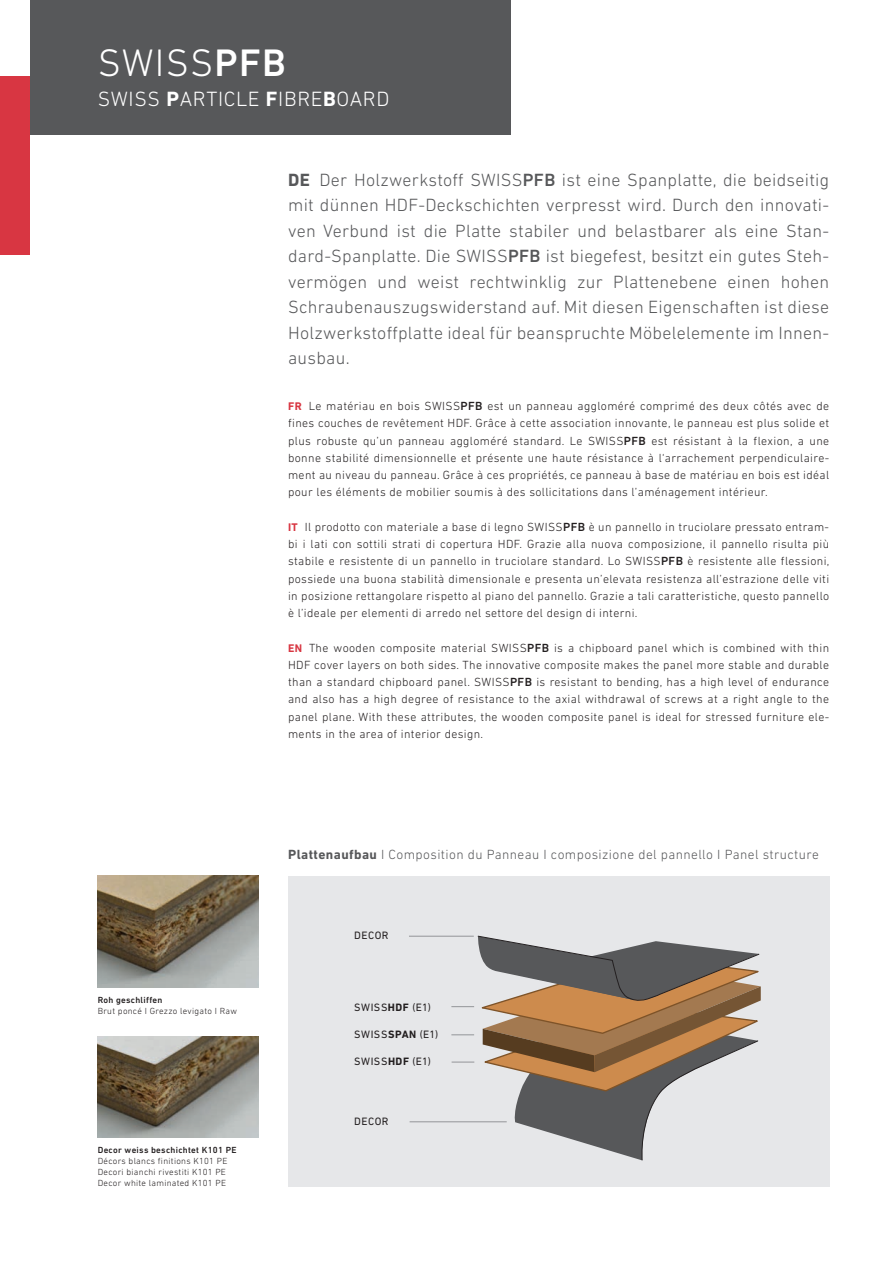
<style>
.page{position:relative;width:893px;height:1263px;background:#fff}
.page>*{position:absolute;margin:0;border:0;box-sizing:border-box;transform-origin:0 0}
.t1{font:300 39px "DIN Next LT Pro";letter-spacing:.03em;color:#fff}
.t2{font:300 21px "DIN Next LT Pro";letter-spacing:.03em;color:#fff}
.t3{font:300 18px/25.5px "DIN Next LT Pro";letter-spacing:.015em;color:#57585a;text-align:justify}
.t4{font:300 13.5px "DIN Next LT Pro";letter-spacing:.03em;color:#57585a}
.t5{font:300 12px/17.2px "DIN Next LT Pro";letter-spacing:.03em;color:#231f20;text-align:justify}
.t6{font:10.8px "DIN Next LT Pro";letter-spacing:.045em;color:#231f20}
.t7{font:300 9px/11.2px "DIN Next LT Pro";letter-spacing:.03em;color:#231f20}
.t8{font:500 9px "DIN Next LT Pro";letter-spacing:.03em;color:#231f20}
.s1{font-weight:500}
.s2{font-weight:700}
.s3{font-weight:700;font-size:11.25px;color:#d83642}
</style>
<div class="page">
<div style="left:0;top:76px;width:30px;height:179px;background:#d83642"></div>
<div style="left:30px;top:0;width:480px;height:134px;background:#57585a"></div>
<div style="left:288px;top:876px;width:541px;height:310px;background:#e6e7e9"></div>
<img style="left:98px;top:876px;width:160px;height:111px">
<img style="left:98px;top:1036px;width:160px;height:101px">
<hr style="left:409px;top:936px;width:65px;height:1px;background:#939598">
<hr style="left:410px;top:1121px;width:97px;height:1px;background:#939598">
<svg style="left:451px;top:935px;width:310px;height:225px"></svg>
<h1 class="t1" style="left:98px;top:40px;width:189px">SWISS<span class="s1">PFB</span></h1>
<h2 class="t2" style="left:98px;top:87px;width:290px">SWISS <span class="s2">P</span>arti cle <span class="s2">F</span>i bre<span class="s2">b</span>oard</h2>
<p class="t3" style="left:288px;top:167px;width:543px"><span class="s2">DE</span> Der Holzwerkstoff SWISS<span class="s1">PFB</span> ist eine Spanplatte, die beidseitig mit dünnen HDF-Deckschichten verpresst wird. Durch den innovati&shy;ven Verbund ist die Platte stabiler und belastbarer als eine Stan&shy;dard-Spanplatte. Die SWISS<span class="s1">PFB</span> ist biegefest, besitzt ein gutes Steh&shy;vermögen und weist rechtwinklig zur Plattenebene einen hohen Schraubenauszugswiderstand auf. Mit diesen Eigenschaften ist diese Holzwerkstoffplatte ideal für beanspruchte Möbelelemente im Innen&shy;ausbau.</p>
<p class="t5" style="left:288px;top:397px;width:543px"><span class="s3">FR</span> Le matériau en bois SWISS<span class="s1">PFB</span> est un panneau aggloméré comprimé des deux côtés avec de fines couches de revêtement HDF. Grâce à cette association innovante, le panneau est plus solide et plus robuste qu’un panneau aggloméré standard. Le SWISS<span class="s1">PFB</span> est résistant à la flexion, a une bonne stabilité dimensionnelle et présente une haute résistance à l‘arrachement perpendiculaire&shy;ment au niveau du panneau. Grâce à ces propriétés, ce panneau à base de matériau en bois est idéal pour les éléments de mobilier soumis à des sollicitations dans l’aménagement intérieur.</p>
<p class="t5" style="left:288px;top:518px;width:543px"><span class="s3">IT</span> Il prodotto con materiale a base di legno SWISS<span class="s1">PFB</span> è un pannello in truciolare pressato entram&shy;bi i lati con sottili strati di copertura HDF. Grazie alla nuova composizione, il pannello risulta più stabile e resistente di un pannello in truciolare standard. Lo SWISS<span class="s1">PFB</span> è resistente alle flessioni, possiede una buona stabilità dimensionale e presenta un’elevata resistenza all’estrazione delle viti in posizione rettangolare rispetto al piano del pannello. Grazie a tali caratteristiche, questo pannello è l’ideale per elementi di arredo nel settore del design di interni.</p>
<p class="t5" style="left:288px;top:639px;width:543px"><span class="s3">EN</span> The wooden composite material SWISS<span class="s1">PFB</span> is a chipboard panel which is combined with thin HDF cover layers on both sides. The innovative composite makes the panel more stable and durable than a standard chipboard panel. SWISS<span class="s1">PFB</span> is resistant to bending, has a high level of endurance and also has a high degree of resistance to the axial withdrawal of screws at a right angle to the panel plane. With these attributes, the wooden composite panel is ideal for stressed furniture ele&shy;ments in the area of interior design.</p>
<p class="t4" style="left:288px;top:846px;width:532px"><span class="s2">Plattenaufbau</span> I Composition du Panneau I composizione del pannello I Panel structure</p>
<p class="t8" style="left:98px;top:994px;width:66px">Roh geschliffen</p>
<p class="t7" style="left:98px;top:1005px;width:141px">Brut poncé I Grezzo levigato I Raw</p>
<p class="t8" style="left:98px;top:1144px;width:140px">Decor weiss beschichtet K101 PE</p>
<p class="t7" style="left:98px;top:1155px;width:131px">Décors blancs finitions K101 PE<br>Decori bianchi rivestiti K101 PE<br>Decor white laminated K101 PE</p>
<p class="t6" style="left:354px;top:929px;width:36px">DECOR</p>
<p class="t6" style="left:354px;top:1001px;width:78px">SWISS<span class="s2">HDF</span> (E1)</p>
<p class="t6" style="left:354px;top:1028px;width:85px">SWISS<span class="s2">SPAN</span> (E1)</p>
<p class="t6" style="left:354px;top:1055px;width:78px">SWISS<span class="s2">HDF</span> (E1)</p>
<p class="t6" style="left:354px;top:1115px;width:36px">DECOR</p>
</div>
